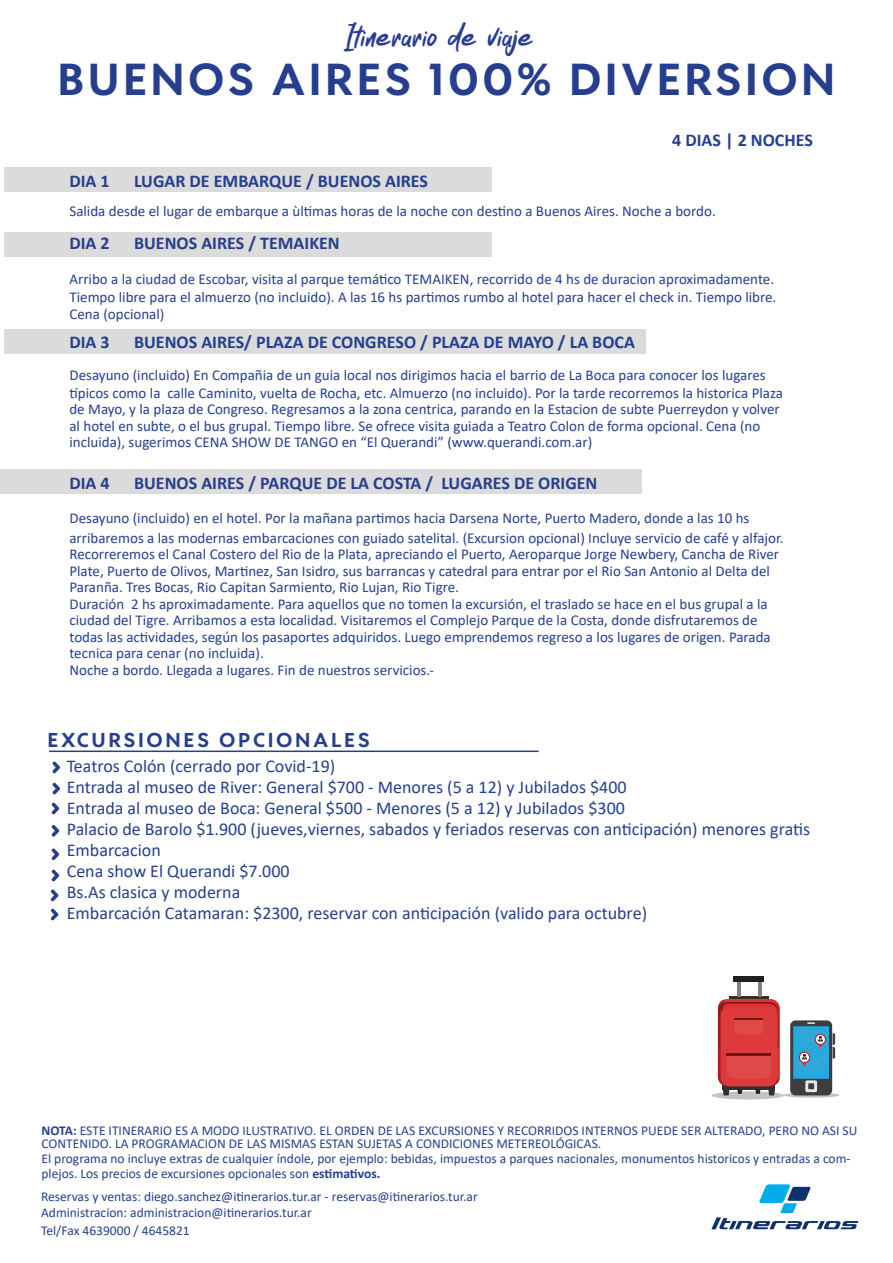
<style>
.page{position:relative;width:893px;height:1263px;background:#fff}
.page>*{position:absolute;margin:0;border:0;box-sizing:border-box;transform-origin:0 0}
.t1{font:700 43.5px "Wes FY";letter-spacing:.11em;color:#253f8e}
.t2{font:21px "Amstrike";color:#293e92}
.t3{font:700 19.5px "Wes FY";letter-spacing:.17em;color:#253f8e}
.t4{font:18px "Calibri";color:#253f8e}
.t5{font:700 18px "Calibri";color:#253f8e}
.t6{font:15px/16.5px "Calibri";color:#253f8e}
.t7{font:13.5px/13.5px "Calibri";color:#253f8e}
.s1{font-weight:700}
</style>
<div class="page">
<div style="left:4px;top:168px;width:488px;height:24px;background:#dbdbdb"></div>
<div style="left:4px;top:233px;width:488px;height:24px;background:#dbdbdb"></div>
<div style="left:4px;top:330px;width:642px;height:24px;background:#dbdbdb"></div>
<div style="left:0;top:469px;width:642px;height:24px;background:#dbdbdb"></div>
<svg style="left:52px;top:761px;width:8px;height:13px"></svg>
<hr style="left:49px;top:750px;width:490px;height:2px;background:#253f8e">
<svg style="left:52px;top:782px;width:8px;height:13px"></svg>
<svg style="left:51px;top:802px;width:9px;height:13px"></svg>
<svg style="left:51px;top:825px;width:9px;height:12px"></svg>
<svg style="left:51px;top:848px;width:9px;height:13px"></svg>
<svg style="left:51px;top:869px;width:9px;height:13px"></svg>
<img style="left:711px;top:1184px;width:148px;height:46px">
<svg style="left:784px;top:1092px;width:55px;height:6px"></svg>
<div style="left:790px;top:1020px;width:42px;height:75px;background:#3e3e3f;border-radius:5px"></div>
<svg style="left:793px;top:1022px;width:42px;height:70px"></svg>
<div style="left:711px;top:1091px;width:73px;height:8px;background:#c2c3c6;border-radius:50%"></div>
<hr style="left:729px;top:996px;width:40px;height:3px;background:#312f30">
<svg style="left:718px;top:999px;width:61px;height:96px;background:#cc4241"></svg>
<hr style="left:737px;top:979px;width:4px;height:17px;background:#808285">
<hr style="left:758px;top:979px;width:3px;height:17px;background:#808285">
<div style="left:734px;top:976px;width:30px;height:5px;background:#231f20"></div>
<svg style="left:50px;top:889px;width:9px;height:32px"></svg>
<p class="t2" style="left:343px;top:27px;width:191px">Itinerario de viaje</p>
<p class="t1" style="left:58px;top:52px;width:778px">BUENOS AIRES 100% DIVERSION</p>
<p class="t5" style="left:672px;top:127px;width:142px">4 DIAS | 2 NOCHES</p>
<p class="t5" style="left:69px;top:168px;width:42px">DIA 1</p>
<p class="t5" style="left:134px;top:168px;width:295px">LUGAR DE EMBARQUE / BUENOS AIRES</p>
<p class="t6" style="left:69px;top:203px;width:648px">Salida desde el lugar de embarque a ùltimas horas de la noche con destino a Buenos Aires. Noche a bordo.</p>
<p class="t5" style="left:69px;top:231px;width:42px">DIA 2</p>
<p class="t5" style="left:134px;top:231px;width:207px">BUENOS AIRES / TEMAIKEN</p>
<p class="t6" style="left:69px;top:270px;width:708px;line-height:18px">Arribo a la ciudad de Escobar, visita al parque temático TEMAIKEN, recorrido de 4 hs de duracion aproximadamente.<br>Tiempo libre para el almuerzo (no incluido). A las 16 hs partimos rumbo al hotel para hacer el check in. Tiempo libre.</p>
<p class="t6" style="left:69px;top:305px;width:96px">Cena (opcional)</p>
<p class="t5" style="left:69px;top:329px;width:42px">DIA 3</p>
<p class="t5" style="left:134px;top:329px;width:502px">BUENOS AIRES/ PLAZA DE CONGRESO / PLAZA DE MAYO / LA BOCA</p>
<p class="t6" style="left:69px;top:365px;width:715px;line-height:18px">Desayuno (incluido) En Compañia de un guia local nos dirigimos hacia el barrio de La Boca para conocer los lugares típicos como la calle Caminito, vuelta de Rocha, etc. Almuerzo (no incluido). Por la tarde recorremos la historica Plaza</p>
<p class="t6" style="left:69px;top:400px;width:712px">de Mayo, y la plaza de Congreso. Regresamos a la zona centrica, parando en la Estacion de subte Puerreydon y volver al hotel en subte, o el bus grupal. Tiempo libre. Se ofrece visita guiada a Teatro Colon de forma opcional. Cena (no incluida), sugerimos CENA SHOW DE TANGO en “El Querandi” (www.querandi.com.ar)</p>
<p class="t5" style="left:69px;top:470px;width:42px">DIA 4</p>
<p class="t5" style="left:134px;top:470px;width:465px">BUENOS AIRES / PARQUE DE LA COSTA / LUGARES DE ORIGEN</p>
<p class="t6" style="left:69px;top:508px;width:716px;line-height:19.5px">Desayuno (incluido) en el hotel. Por la mañana partimos hacia Darsena Norte, Puerto Madero, donde a las 10 hs arribaremos a las modernas embarcaciones con guiado satelital. (Excursion opcional) Incluye servicio de café y alfajor.</p>
<p class="t6" style="left:69px;top:546px;width:711px">Recorreremos el Canal Costero del Rio de la Plata, apreciando el Puerto, Aeroparque Jorge Newbery, Cancha de River<br>Plate, Puerto de Olivos, Martinez, San Isidro, sus barrancas y catedral para entrar por el Rio San Antonio al Delta del<br>Paranña. Tres Bocas, Rio Capitan Sarmiento, Rio Lujan, Rio Tigre.</p>
<p class="t6" style="left:69px;top:595px;width:703px">Duración 2 hs aproximadamente. Para aquellos que no tomen la excursión, el traslado se hace en el bus grupal a la ciudad del Tigre. Arribamos a esta localidad. Visitaremos el Complejo Parque de la Costa, donde disfrutaremos de todas las actividades, según los pasaportes adquiridos. Luego emprendemos regreso a los lugares de origen. Parada tecnica para cenar (no incluida).</p>
<p class="t6" style="left:69px;top:661px;width:366px">Noche a bordo. Llegada a lugares. Fin de nuestros servicios.-</p>
<p class="t3" style="left:48px;top:727px;width:323px">EXCURSIONES OPCIONALES</p>
<p class="t4" style="left:67px;top:753px;width:270px">Teatros Colón (cerrado por Covid-19)</p>
<p class="t4" style="left:67px;top:774px;width:561px">Entrada al museo de River: General $700 - Menores (5 a 12) y Jubilados $400</p>
<p class="t4" style="left:67px;top:795px;width:560px">Entrada al museo de Boca: General $500 - Menores (5 a 12) y Jubilados $300</p>
<p class="t4" style="left:67px;top:816px;width:745px">Palacio de Barolo $1.900 (jueves,viernes, sabados y feriados reservas con anticipación) menores gratis</p>
<p class="t4" style="left:67px;top:837px;width:96px">Embarcacion</p>
<p class="t4" style="left:67px;top:858px;width:224px">Cena show El Querandi $7.000</p>
<p class="t4" style="left:67px;top:879px;width:175px">Bs.As clasica y moderna</p>
<p class="t4" style="left:67px;top:900px;width:582px">Embarcación Catamaran: $2300, reservar con anticipación (valido para octubre)</p>
<p class="t7" style="left:42px;top:1123px;width:817px"><span class="s1">NOTA:</span> ESTE ITINERARIO ES A MODO ILUSTRATIVO. EL ORDEN DE LAS EXCURSIONES Y RECORRIDOS INTERNOS PUEDE SER ALTERADO, PERO NO ASI SU<br>CONTENIDO. LA PROGRAMACION DE LAS MISMAS ESTAN SUJETAS A CONDICIONES METEREOLÓGICAS.</p>
<p class="t7" style="left:42px;top:1151px;width:811px;line-height:15px">El programa no incluye extras de cualquier índole, por ejemplo: bebidas, impuestos a parques nacionales, monumentos historicos y entradas a com&shy;plejos. Los precios de excursiones opcionales son <span class="s1">estimativos.</span></p>
<p class="t7" style="left:41px;top:1188px;width:438px;line-height:16.2px">Reservas y ventas: diego.sanchez@itinerarios.tur.ar - reservas@itinerarios.tur.ar<br>Administracion: administracion@itinerarios.tur.ar</p>
<p class="t7" style="left:41px;top:1224px;width:150px">Tel/Fax 4639000 / 4645821</p>
</div>
